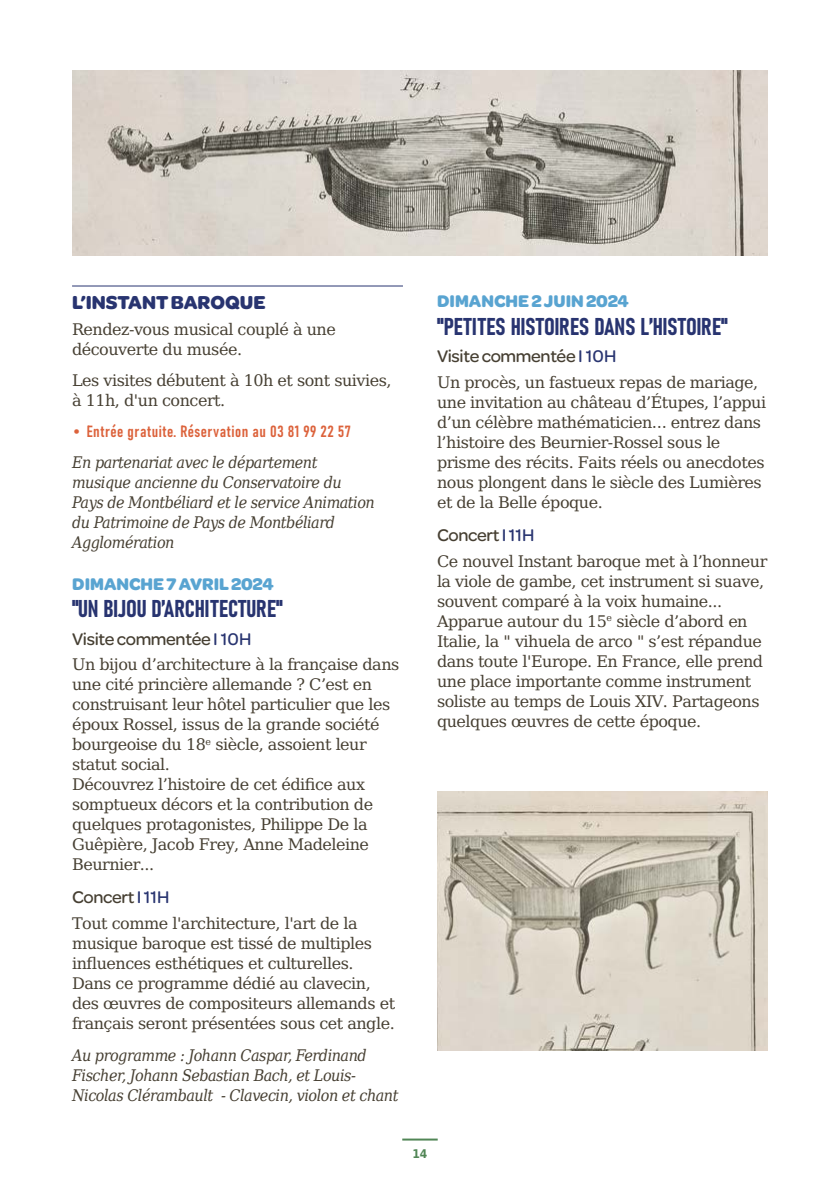
<style>
.page{position:relative;width:840px;height:1191px;background:#fff}
.page>*{position:absolute;margin:0;border:0;box-sizing:border-box;transform-origin:0 0}
.titre_activité{font:24px "Bahnschrift";color:#283470}
.titre_activité-2{font:700 20px "Omnes";color:#283470}
.titre_activité-3{font:500 18px "Omnes";letter-spacing:-.02em;color:#463f32}
.titre_activité-4{font:700 18px "Omnes";color:#59a4d1}
.info_pratiques{font:16px/20px "DejaVu Math Te X Gyre";letter-spacing:-.03em;color:#463f32}
.info_pratiques-2{font:italic 16px/20px "DejaVu Serif Condensed";letter-spacing:-.03em;color:#463f32}
.info_pratiques-3{font:16px "Bahnschrift";letter-spacing:.03em;color:#dc623b}
.t1{font:700 12px "DejaVu Sans Condensed";color:#518656}
.s1{font-family:"Komet";font-weight:300}
.s2{color:#283470}
</style>
<div class="page">
<hr style="left:402px;top:1138px;width:35px;height:2px;background:#518656">
<hr style="left:72px;top:285px;width:331px;height:1px;background:#283470">
<img style="left:72px;top:71px;width:695px;height:184px">
<img style="left:437px;top:791px;width:329px;height:259px">
<p class="titre_activité-2" style="left:72px;top:288px;width:195px">L’INSTANT BAROQUE</p>
<p class="info_pratiques" style="left:72px;top:319px;width:265px">Rendez-vous musical couplé à une découverte du musée.</p>
<p class="info_pratiques" style="left:72px;top:371px;width:321px">Les visites débutent à 10h et sont suivies, à 11h, d'un concert.</p>
<p class="info_pratiques-3" style="left:72px;top:419px;width:280px"><span class="s1">•</span> Entrée gratuite. Réservation au 03 81 99 22 57</p>
<p class="info_pratiques-2" style="left:72px;top:452px;width:304px">En partenariat avec le département musique ancienne du Conservatoire du Pays de Montbéliard et le service Animation du Patrimoine de Pays de Montbéliard Agglomération</p>
<p class="titre_activité-4" style="left:72px;top:571px;width:203px">DIMANCHE 7 AVRIL 2024</p>
<p class="titre_activité" style="left:72px;top:591px;width:212px">"UN BIJOU D’ARCHITECTURE"</p>
<p class="titre_activité-3" style="left:72px;top:626px;width:181px">Visite commentée <span class="s2">I 10H</span></p>
<p class="info_pratiques" style="left:72px;top:655px;width:328px">Un bijou d’architecture à la française dans une cité princière allemande ? C’est en construisant leur hôtel particulier que les époux Rossel, issus de la grande société bourgeoise du 18<sup>e</sup> siècle, assoient leur statut social.<br>Découvrez l’histoire de cet édifice aux somptueux décors et la contribution de quelques protagonistes, Philippe De la Guêpière, Jacob Frey, Anne Madeleine Beurnier...</p>
<p class="titre_activité-3" style="left:72px;top:885px;width:99px">Concert <span class="s2">I 11H</span></p>
<p class="info_pratiques" style="left:72px;top:913px;width:324px">Tout comme l'architecture, l'art de la musique baroque est tissé de multiples influences esthétiques et culturelles.<br>Dans ce programme dédié au clavecin, des œuvres de compositeurs allemands et français seront présentées sous cet angle.</p>
<p class="info_pratiques-2" style="left:72px;top:1044px;width:328px">Au programme : Johann Caspar, Ferdinand<br>Fischer, Johann Sebastian Bach, et Louis-<br>Nicolas Clérambault - Clavecin, violon et chant</p>
<p class="titre_activité-4" style="left:437px;top:288px;width:193px">DIMANCHE 2 JUIN 2024</p>
<p class="titre_activité" style="left:437px;top:308px;width:292px">"PETITES HISTOIRES DANS L’HISTOIRE"</p>
<p class="titre_activité-3" style="left:437px;top:344px;width:181px">Visite commentée <span class="s2">I 10H</span></p>
<p class="info_pratiques" style="left:437px;top:372px;width:330px">Un procès, un fastueux repas de mariage, une invitation au château d’Étupes, l’appui d’un célèbre mathématicien… entrez dans l’histoire des Beurnier-Rossel sous le prisme des récits. Faits réels ou anecdotes nous plongent dans le siècle des Lumières et de la Belle époque.</p>
<p class="titre_activité-3" style="left:437px;top:522px;width:99px">Concert <span class="s2">I 11H</span></p>
<p class="info_pratiques" style="left:437px;top:551px;width:332px">Ce nouvel Instant baroque met à l’honneur la viole de gambe, cet instrument si suave, souvent comparé à la voix humaine...<br>Apparue autour du 15<sup>e</sup> siècle d’abord en Italie, la " vihuela de arco " s’est répandue dans toute l'Europe. En France, elle prend une place importante comme instrument soliste au temps de Louis XIV. Partageons quelques œuvres de cette époque.</p>
<p class="t1" style="left:412px;top:1143px;width:16px">14</p>
</div>
